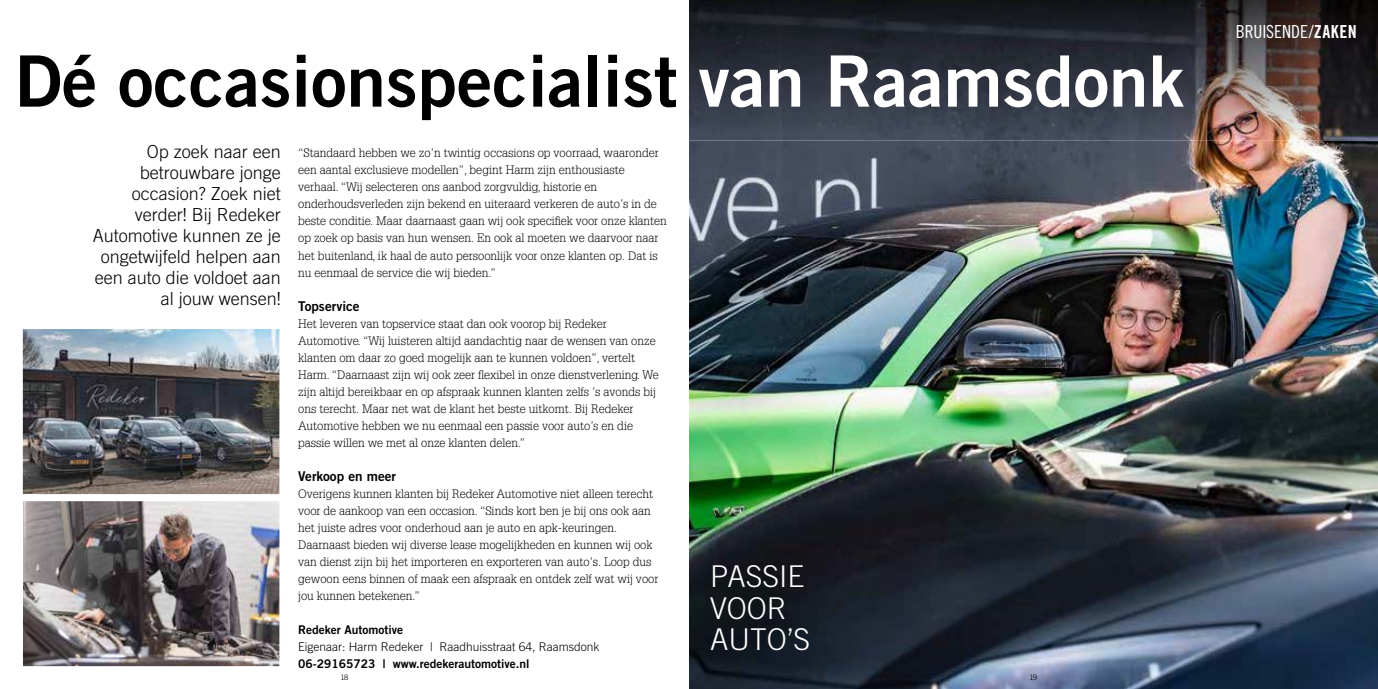
<style>
.page{position:relative;width:1378px;height:689px;background:#fff}
.page>*{position:absolute;margin:0;border:0;box-sizing:border-box;transform-origin:0 0}
.t1{font:70.95px "Trade Gothic LT Std Bd 2";color:#000}
.t2{font:300 30px/31.5px "Trade Gothic LT Std";color:#fff}
.t3{font:300 18px/21px "Trade Gothic LT Std";color:#000;text-align:right}
.t4{font:18px "Trade Gothic LT Std Cn 18";letter-spacing:-.005em;color:#fff}
.t5{font:13.5px "Trade Gothic LT Std Bd 2";color:#000}
.t6{font:300 12px/17px "Glypha LT Std";color:#000}
.t7{font:12px "Trade Gothic LT Std Bd 2";color:#000}
.t8{font:300 12px "Trade Gothic LT Std";color:#000}
.t9{font:300 7.5px "Trade Gothic LT Std";color:#000}
.s1{color:#fff}
.s2{font-family:"Trade Gothic LT Std Bd Cn 20"}
</style>
<div class="page">
<img style="left:24px;top:330px;width:254px;height:163px">
<div style="left:21px;top:327px;width:260px;height:169px;border:2px solid #fff"></div>
<img style="left:24px;top:503px;width:254px;height:162px">
<div style="left:21px;top:500px;width:260px;height:168px;border:2px solid #fff"></div>
<img style="left:689px;top:140px;width:689px;height:549px">
<img style="left:689px;top:0;width:689px;height:140px">
<h1 class="t1" style="left:15px;top:37px;width:1171px">Dé occasionspecialist <span class="s1">van Raamsdonk</span></h1>
<h3 class="t3" style="left:93px;top:140px;width:190px">Op zoek naar een betrouwbare jonge occasion? Zoek niet verder! Bij Redeker<br>Automotive kunnen ze je ongetwijfeld helpen aan een auto die voldoet aan al jouw wensen!</h3>
<p class="t6" style="left:298px;top:145px;width:370px">“Standaard hebben we zo’n twintig occasions op voorraad, waaronder een aantal exclusieve modellen”, begint Harm zijn enthousiaste verhaal. “Wij selecteren ons aanbod zorgvuldig, historie en onderhoudsverleden zijn bekend en uiteraard verkeren de auto’s in de beste conditie. Maar daarnaast gaan wij ook specifiek voor onze klanten op zoek op basis van hun wensen. En ook al moeten we daarvoor naar het buitenland, ik haal de auto persoonlijk voor onze klanten op. Dat is nu eenmaal de service die wij bieden.”</p>
<p class="t5" style="left:298px;top:297px;width:63px">Topservice</p>
<p class="t6" style="left:298px;top:315px;width:362px">Het leveren van topservice staat dan ook voorop bij Redeker Automotive. “Wij luisteren altijd aandachtig naar de wensen van onze klanten om daar zo goed mogelijk aan te kunnen voldoen”, vertelt Harm. “Daarnaast zijn wij ook zeer flexibel in onze dienstverlening. We zijn altijd bereikbaar en op afspraak kunnen klanten zelfs ’s avonds bij ons terecht. Maar net wat de klant het beste uitkomt. Bij Redeker Automotive hebben we nu eenmaal een passie voor auto’s en die passie willen we met al onze klanten delen.”</p>
<p class="t5" style="left:298px;top:467px;width:99px">Verkoop en meer</p>
<p class="t6" style="left:298px;top:485px;width:362px">Overigens kunnen klanten bij Redeker Automotive niet alleen terecht voor de aankoop van een occasion. “Sinds kort ben je bij ons ook aan het juiste adres voor onderhoud aan je auto en apk-keuringen.<br>Daarnaast bieden wij diverse lease mogelijkheden en kunnen wij ook van dienst zijn bij het importeren en exporteren van auto’s. Loop dus gewoon eens binnen of maak een afspraak en ontdek zelf wat wij voor jou kunnen betekenen.”</p>
<p class="t7" style="left:298px;top:622px;width:106px">Redeker Automotive</p>
<p class="t8" style="left:298px;top:639px;width:303px">Eigenaar: Harm Redeker | Raadhuisstraat 64, Raamsdonk</p>
<p class="t7" style="left:298px;top:656px;width:233px">06-29165723 | www.redekerautomotive.nl</p>
<h2 class="t2" style="left:710px;top:560px;width:102px">PASSIE<br>VOOR<br>AUTO’S</h2>
<p class="t9" style="left:340px;top:672px;width:9px">18</p>
<p class="t9" style="left:1029px;top:672px;width:9px">19</p>
<h3 class="t4" style="left:1236px;top:21px;width:122px">BRUISENDE/<span class="s2">ZAKEN</span></h3>
</div>
